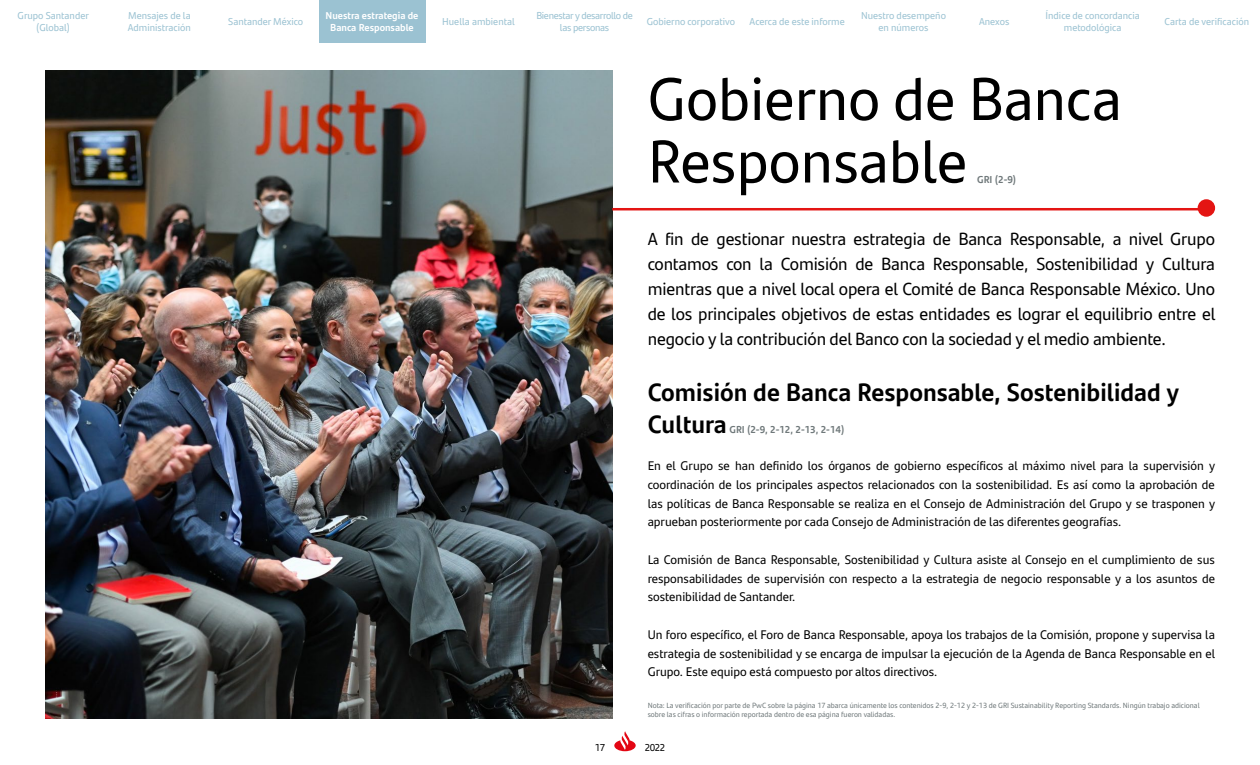
<style>
.page{position:relative;width:1260px;height:765px;background:#fff}
.page>*{position:absolute;margin:0;border:0;box-sizing:border-box;transform-origin:0 0}
.t1{font:60px/62.5px "Santander Text";color:#000}
.t2{font:700 25px/31.2px "Santander Text";color:#000}
.t3{font:17.5px/25px "Santander Text";letter-spacing:-.01em;color:#000;text-align:justify}
.t4{font:12.5px/18.8px "Santander Text";color:#000;text-align:justify}
.t5{font:10px/12px "Santander Text";color:#9bc2d2;text-align:center}
.t6{font:700 10px/12px "Santander Text";color:#fff;text-align:center}
.t7{font:10px/12px "Santander Text";letter-spacing:-.03em;color:#9bc2d2;text-align:center}
.t8{font:700 10px "Santander Text";color:#6f787a}
.t9{font:10px "Santander Headline";letter-spacing:-.05em;color:#000}
.t10{font:7.5px/9px "Santander Text";color:#6f787a}
</style>
<div class="page">
<svg style="left:614px;top:731px;width:22px;height:20px"></svg>
<div style="left:319px;top:0;width:106px;height:43px;background:#9bc2d2"></div>
<img style="left:45px;top:71px;width:567px;height:648px">
<hr style="left:612px;top:208px;width:594px;height:2px;background:#e41513">
<div style="left:1198px;top:199px;width:17px;height:18px;background:#e41513;border-radius:50%"></div>
<p class="t5" style="left:18px;top:9px;width:73px">Grupo Santander (Global)</p>
<p class="t5" style="left:228px;top:15px;width:76px">Santander México</p>
<p class="t6" style="left:326px;top:9px;width:94px">Nuestra estrategia de<br>Banca Responsable</p>
<p class="t5" style="left:442px;top:15px;width:74px">Huella ambiental</p>
<p class="t7" style="left:536px;top:9px;width:98px">Bienestar y desarrollo de las personas</p>
<p class="t5" style="left:647px;top:15px;width:90px">Gobierno corporativo</p>
<p class="t5" style="left:750px;top:15px;width:97px">Acerca de este informe</p>
<p class="t5" style="left:861px;top:9px;width:86px">Nuestro desempeño en números</p>
<p class="t5" style="left:979px;top:15px;width:32px">Anexos</p>
<p class="t5" style="left:128px;top:9px;width:65px;text-align:left">Mensajes de la<br>Administración</p>
<p class="t5" style="left:1046px;top:9px;width:96px">Índice de concordancia metodológica</p>
<p class="t5" style="left:1165px;top:15px;width:86px">Carta de verificación</p>
<h1 class="t1" style="left:648px;top:65px;width:476px">Gobierno de Banca<br>Responsable</h1>
<p class="t8" style="left:977px;top:171px;width:41px">GRI (2-9)</p>
<p class="t3" style="left:648px;top:226px;width:569px">A fin de gestionar nuestra estrategia de Banca Responsable, a nivel Grupo contamos con la Comisión de Banca Responsable, Sostenibilidad y Cultura mientras que a nivel local opera el Comité de Banca Responsable México. Uno de los principales objetivos de estas entidades es lograr el equilibrio entre el negocio y la contribución del Banco con la sociedad y el medio ambiente.</p>
<h2 class="t2" style="left:648px;top:375px;width:533px">Comisión de Banca Responsable, Sostenibilidad y<br>Cultura</h2>
<p class="t8" style="left:730px;top:421px;width:116px">GRI (2-9, 2-12, 2-13, 2-14)</p>
<p class="t4" style="left:648px;top:456px;width:569px">En el Grupo se han definido los órganos de gobierno específicos al máximo nivel para la supervisión y coordinación de los principales aspectos relacionados con la sostenibilidad. Es así como la aprobación de las políticas de Banca Responsable se realiza en el Consejo de Administración del Grupo y se trasponen y aprueban posteriormente por cada Consejo de Administración de las diferentes geografías.</p>
<p class="t4" style="left:648px;top:549px;width:569px">La Comisión de Banca Responsable, Sostenibilidad y Cultura asiste al Consejo en el cumplimiento de sus responsabilidades de supervisión con respecto a la estrategia de negocio responsable y a los asuntos de sostenibilidad de Santander.</p>
<p class="t4" style="left:648px;top:624px;width:569px">Un foro específico, el Foro de Banca Responsable, apoya los trabajos de la Comisión, propone y supervisa la estrategia de sostenibilidad y se encarga de impulsar la ejecución de la Agenda de Banca Responsable en el Grupo. Este equipo está compuesto por altos directivos.</p>
<p class="t10" style="left:648px;top:701px;width:554px">Nota: La verificación por parte de PwC sobre la página 17 abarca únicamente los contenidos 2-9, 2-12 y 2-13 de GRI Sustainability Reporting Standards. Ningún trabajo adicional sobre las cifras o información reportada dentro de esa página fueron validadas.</p>
<p class="t9" style="left:595px;top:740px;width:12px">17</p>
<p class="t9" style="left:645px;top:740px;width:22px">2022</p>
</div>
